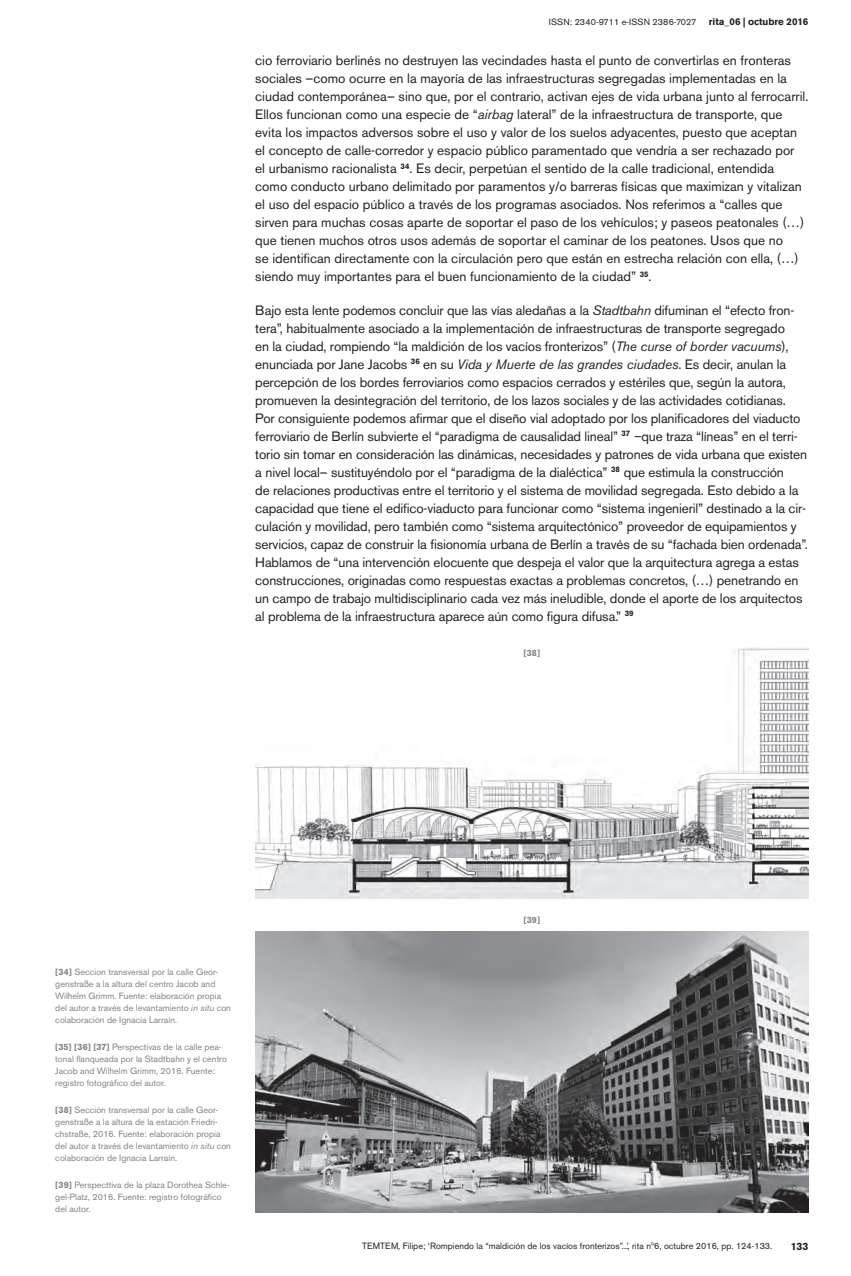
<style>
.page{position:relative;width:851px;height:1276px;background:#fff}
.page>*{position:absolute;margin:0;border:0;box-sizing:border-box;transform-origin:0 0}
.t1{font:13.5px/18px "Akzidenz Grotesk BE";letter-spacing:-.01em;color:#231f20}
.t2{font:700 10.5px "Akzidenz Grotesk BE";color:#231f20}
.t3{font:700 9.75px "Akzidenz Grotesk BE";color:#231f20}
.t4{font:9px/12px "Akzidenz Grotesk BE";color:#808285}
.t5{font:9px "Akzidenz Grotesk BE";color:#231f20}
.t6{font:9px "Akzidenz Grotesk BE";letter-spacing:.02em;color:#231f20}
.t7{font:700 9px "Akzidenz Grotesk BE";color:#808285}
.s1{font-style:italic}
.s2{font-weight:700}
</style>
<div class="page">
<img style="left:255px;top:648px;width:553px;height:250px">
<img style="left:255px;top:932px;width:553px;height:280px">
<p class="t6" style="left:548px;top:17px;width:149px">ISSN: 2340-9711 e-ISSN 2386-7027</p>
<p class="t3" style="left:708px;top:16px;width:101px">rita_06 | octubre 2016</p>
<p class="t1" style="left:255px;top:52px;width:554px">cio ferroviario berlinés no destruyen las vecindades hasta el punto de convertirlas en fronteras sociales –como ocurre en la mayoría de las infraestructuras segregadas implementadas en la ciudad contemporánea– sino que, por el contrario, activan ejes de vida urbana junto al ferrocarril.<br>Ellos funcionan como una especie de “<span class="s1">airbag</span> lateral” de la infraestructura de transporte, que evita los impactos adversos sobre el uso y valor de los suelos adyacentes, puesto que aceptan el concepto de calle-corredor y espacio público paramentado que vendría a ser rechazado por<br>el urbanismo racionalista <sup>34</sup>. Es decir, perpetúan el sentido de la calle tradicional, entendida como conducto urbano delimitado por paramentos y/o barreras físicas que maximizan y vitalizan el uso del espacio público a través de los programas asociados. Nos referimos a “calles que sirven para muchas cosas aparte de soportar el paso de los vehículos; y paseos peatonales (…) que tienen muchos otros usos además de soportar el caminar de los peatones. Usos que no<br>se identifican directamente con la circulación pero que están en estrecha relación con ella, (…) siendo muy importantes para el buen funcionamiento de la ciudad” <sup>35</sup>.</p>
<p class="t1" style="left:255px;top:301px;width:554px">Bajo esta lente podemos concluir que las vías aledañas a la <span class="s1">Stadtbahn</span> difuminan el “efecto fron&shy;tera”, habitualmente asociado a la implementación de infraestructuras de transporte segregado<br>en la ciudad, rompiendo “la maldición de los vacíos fronterizos” (<span class="s1">The curse of border vacuums</span>), enunciada por Jane Jacobs <sup>36</sup> en su <span class="s1">Vida y Muerte de las grandes ciudades</span>. Es decir, anulan la percepción de los bordes ferroviarios como espacios cerrados y estériles que, según la autora, promueven la desintegración del territorio, de los lazos sociales y de las actividades cotidianas.<br>Por consiguiente podemos afirmar que el diseño vial adoptado por los planificadores del viaducto ferroviario de Berlín subvierte el “paradigma de causalidad lineal” <sup>37</sup> <span class="s1">–</span>que traza “líneas” en el terri&shy;torio sin tomar en consideración las dinámicas, necesidades y patrones de vida urbana que existen a nivel local– sustituyéndolo por el “paradigma de la dialéctica” <sup>38</sup> que estimula la construcción<br>de relaciones productivas entre el territorio y el sistema de movilidad segregada. Esto debido a la capacidad que tiene el edifico-viaducto para funcionar como “sistema ingenieril” destinado a la cir&shy;culación y movilidad, pero también como “sistema arquitectónico” proveedor de equipamientos y servicios, capaz de construir la fisionomía urbana de Berlín a través de su “fachada bien ordenada”.<br>Hablamos de “una intervención elocuente que despeja el valor que la arquitectura agrega a estas construcciones, originadas como respuestas exactas a problemas concretos, (…) penetrando en un campo de trabajo multidisciplinario cada vez más ineludible, donde el aporte de los arquitectos al problema de la infraestructura aparece aún como figura difusa.” <sup>39</sup></p>
<p class="t7" style="left:523px;top:647px;width:18px">[38]</p>
<p class="t4" style="left:55px;top:966px;width:177px"><span class="s2">[34]</span> Seccion transversal por la calle Geor&shy;genstraße a la altura del centro Jacob and Wilhelm Grimm. Fuente: elaboración propia del autor a través de levantamiento <span class="s1">in situ</span> con colaboración de Ignacia Larraín.</p>
<p class="t4" style="left:55px;top:1041px;width:173px"><span class="s2">[35] [36] [37]</span> Perspectivas de la calle pea&shy;tonal flanqueada por la Stadtbahn y el centro Jacob and Wilhelm Grimm, 2016. Fuente: registro fotográfico del autor.</p>
<p class="t4" style="left:55px;top:1104px;width:177px"><span class="s2">[38]</span> Sección transversal por la calle Geor&shy;genstraße a la altura de la estación Friedri&shy;chstraße, 2016. Fuente: elaboración propia del autor a través de levantamiento <span class="s1">in situ</span> con colaboración de Ignacia Larraín.</p>
<p class="t4" style="left:55px;top:1179px;width:176px"><span class="s2">[39]</span> Perspecttiva de la plaza Dorothea Schle&shy;gel-Platz, 2016. Fuente: registro fotográfico del autor.</p>
<p class="t7" style="left:523px;top:915px;width:18px">[39]</p>
<p class="t5" style="left:362px;top:1240px;width:411px">TEMTEM, Filipe; ‘Rompiendo la “maldición de los vacíos fronterizos”...’, rita nº6, octubre 2016, pp. 124-133.</p>
<p class="t2" style="left:790px;top:1240px;width:19px">133</p>
</div>
